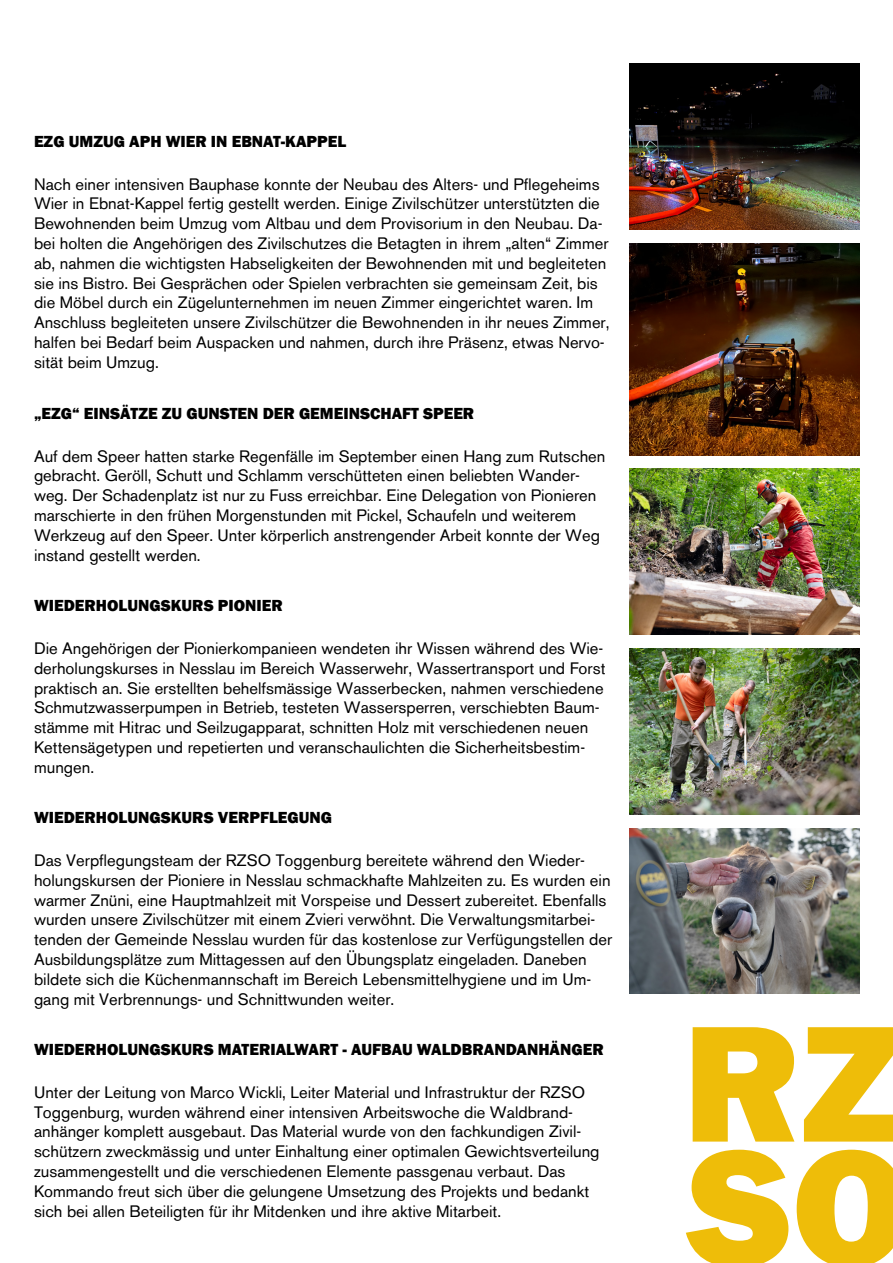
<style>
.page{position:relative;width:893px;height:1263px;background:#fff}
.page>*{position:absolute;margin:0;border:0;box-sizing:border-box;transform-origin:0 0}
.t1{font:800 171.6px "Franklin Gothic";color:#eebd09}
.t2{font:16.5px/19.8px "Akzidenz Grotesk BE";color:#000}
.t3{font:800 16.5px "Franklin Gothic";color:#000}
</style>
<div class="page">
<img style="left:630px;top:243px;width:229px;height:212px">
<img style="left:630px;top:648px;width:229px;height:166px">
<img style="left:629px;top:469px;width:230px;height:166px">
<img style="left:629px;top:64px;width:230px;height:166px">
<img style="left:630px;top:828px;width:229px;height:166px">
<p class="t3" style="left:34px;top:131px;width:314px">EZG UMZUG APH WIER IN EBNAT-KAPPEL</p>
<p class="t2" style="left:34px;top:174px;width:577px">Nach einer intensiven Bauphase konnte der Neubau des Alters- und Pflegeheims Wier in Ebnat-Kappel fertig gestellt werden. Einige Zivilschützer unterstützten die Bewohnenden beim Umzug vom Altbau und dem Provisorium in den Neubau. Da&shy;bei holten die Angehörigen des Zivilschutzes die Betagten in ihrem „alten“ Zimmer ab, nahmen die wichtigsten Habseligkeiten der Bewohnenden mit und begleiteten sie ins Bistro. Bei Gesprächen oder Spielen verbrachten sie gemeinsam Zeit, bis die Möbel durch ein Zügelunternehmen im neuen Zimmer eingerichtet waren. Im Anschluss begleiteten unsere Zivilschützer die Bewohnenden in ihr neues Zimmer, halfen bei Bedarf beim Auspacken und nahmen, durch ihre Präsenz, etwas Nervo&shy;sität beim Umzug.</p>
<p class="t3" style="left:34px;top:403px;width:442px">„EZG“ EINSÄTZE ZU GUNSTEN DER GEMEINSCHAFT SPEER</p>
<p class="t2" style="left:34px;top:446px;width:573px">Auf dem Speer hatten starke Regenfälle im September einen Hang zum Rutschen gebracht. Geröll, Schutt und Schlamm verschütteten einen beliebten Wander&shy;weg. Der Schadenplatz ist nur zu Fuss erreichbar. Eine Delegation von Pionieren marschierte in den frühen Morgenstunden mit Pickel, Schaufeln und weiterem Werkzeug auf den Speer. Unter körperlich anstrengender Arbeit konnte der Weg instand gestellt werden.</p>
<p class="t3" style="left:34px;top:595px;width:250px">WIEDERHOLUNGSKURS PIONIER</p>
<p class="t2" style="left:34px;top:638px;width:573px">Die Angehörigen der Pionierkompanieen wendeten ihr Wissen während des Wie&shy;derholungskurses in Nesslau im Bereich Wasserwehr, Wassertransport und Forst praktisch an. Sie erstellten behelfsmässige Wasserbecken, nahmen verschiedene Schmutzwasserpumpen in Betrieb, testeten Wassersperren, verschiebten Baum&shy;stämme mit Hitrac und Seilzugapparat, schnitten Holz mit verschiedenen neuen Kettensägetypen und repetierten und veranschaulichten die Sicherheitsbestim&shy;mungen.</p>
<p class="t3" style="left:34px;top:807px;width:300px">WIEDERHOLUNGSKURS VERPFLEGUNG</p>
<p class="t2" style="left:34px;top:850px;width:580px">Das Verpflegungsteam der RZSO Toggenburg bereitete während den Wieder&shy;holungskursen der Pioniere in Nesslau schmackhafte Mahlzeiten zu. Es wurden ein warmer Znüni, eine Hauptmahlzeit mit Vorspeise und Dessert zubereitet. Ebenfalls wurden unsere Zivilschützer mit einem Zvieri verwöhnt. Die Verwaltungsmitarbei&shy;tenden der Gemeinde Nesslau wurden für das kostenlose zur Verfügungstellen der Ausbildungsplätze zum Mittagessen auf den Übungsplatz eingeladen. Daneben bildete sich die Küchenmannschaft im Bereich Lebensmittelhygiene und im Um&shy;gang mit Verbrennungs- und Schnittwunden weiter.</p>
<p class="t3" style="left:34px;top:1039px;width:571px">WIEDERHOLUNGSKURS MATERIALWART - AUFBAU WALDBRANDANHÄNGER</p>
<p class="t2" style="left:34px;top:1082px;width:567px">Unter der Leitung von Marco Wickli, Leiter Material und Infrastruktur der RZSO Toggenburg, wurden während einer intensiven Arbeitswoche die Waldbrand&shy;anhänger komplett ausgebaut. Das Material wurde von den fachkundigen Zivil&shy;schützern zweckmässig und unter Einhaltung einer optimalen Gewichtsverteilung zusammengestellt und die verschiedenen Elemente passgenau verbaut. Das Kommando freut sich über die gelungene Umsetzung des Projekts und bedankt sich bei allen Beteiligten für ihr Mitdenken und ihre aktive Mitarbeit.</p>
<h1 class="t1" style="left:683px;top:973px;width:221px">RZ</h1>
<h1 class="t1" style="left:688px;top:1097px;width:224px">SO</h1>
</div>
